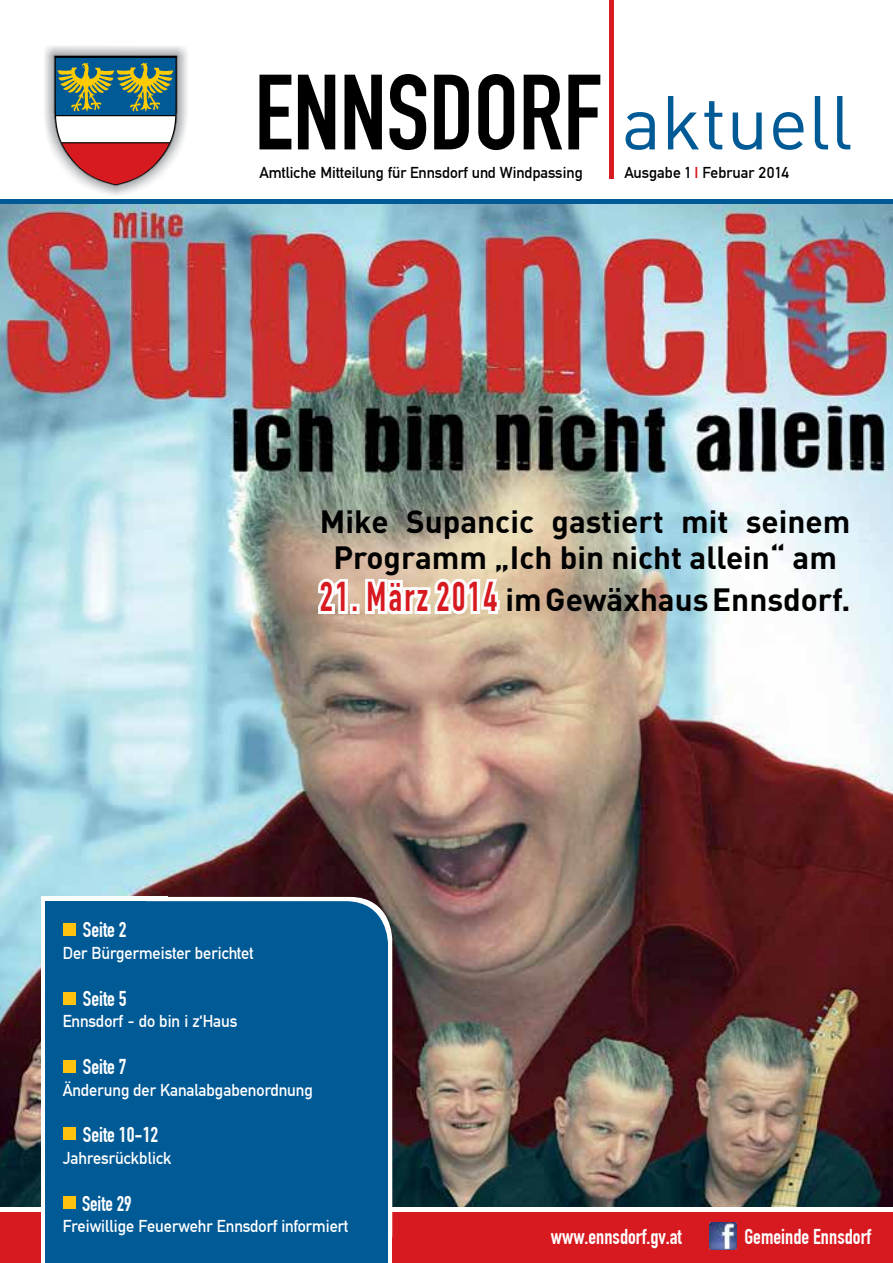
<style>
.page{position:relative;width:893px;height:1263px;background:#fff}
.page>*{position:absolute;margin:0;border:0;box-sizing:border-box;transform-origin:0 0}
.t1{font:105px "DIN Engschrift";color:#000}
.t2{font:700 31.5px/36px "DIN";color:#000;text-align:center}
.t3{font:21px "DIN Engschrift";color:#fff}
.t4{font:21px "DIN Engschrift";color:#fff;scale:.96 1}
.t5{font:18px "DIN Mittel EF";color:#fff;scale:.96 1}
.t6{font:16.5px "DIN Mittel EF";color:#000}
.s1{font-family:"DIN";font-size:75px;color:#005a96}
.s2{color:#d71920}
.s3{font-family:"DIN Engschrift";font-weight:400;font-size:40.8px;color:#d71920}
</style>
<div class="page">
<img style="left:0;top:204px;width:893px;height:1003px">
<div style="left:0;top:1212px;width:893px;height:51px;background:#d71920"></div>
<hr style="left:0;top:200px;width:893px;height:4px;background:#005a96">
<hr style="left:609px;top:0;width:4px;height:179px;background:#d71920">
<img style="left:44px;top:46px;width:144px;height:149px">
<svg style="left:55px;top:57px;width:122px;height:129px"></svg>
<img style="left:710px;top:1223px;width:27px;height:27px">
<svg style="left:41px;top:897px;width:127px;height:366px"></svg>
<svg style="left:146px;top:901px;width:242px;height:256px;background:#095e97"></svg>
<div style="left:46px;top:901px;width:100px;height:362px;background:#005a96"></div>
<div style="left:50px;top:1157px;width:338px;height:106px;background:#005a96"></div>
<div style="left:63px;top:917px;width:307px;height:322px;background:#005a96"></div>
<div style="left:63px;top:923px;width:12px;height:13px;background:#ffc20e"></div>
<div style="left:63px;top:992px;width:12px;height:12px;background:#ffc20e"></div>
<div style="left:63px;top:1060px;width:12px;height:13px;background:#ffc20e"></div>
<div style="left:63px;top:1127px;width:12px;height:13px;background:#ffc20e"></div>
<div style="left:63px;top:1196px;width:12px;height:13px;background:#ffc20e"></div>
<svg style="left:313px;top:573px;width:38px;height:44px"></svg>
<svg style="left:362px;top:551px;width:141px;height:87px"></svg>
<h1 class="t1" style="left:254px;top:51px;width:600px">ENNSDORF <span class="s1">aktuell</span></h1>
<p class="t6" style="left:259px;top:163px;width:325px">Amtliche Mitteilung für Ennsdorf und Windpassing</p>
<p class="t6" style="left:624px;top:163px;width:167px">Ausgabe 1 <span class="s2">I</span> Februar 2014</p>
<h2 class="t2" style="left:320px;top:502px;width:532px">Mike Supancic gastiert mit seinem<br>Programm „Ich bin nicht allein“ am</h2>
<h2 class="t2" style="left:320px;top:580px;width:532px"><span class="s3">21. März 2014</span> im Gewäxhaus Ennsdorf.</h2>
<p class="t3" style="left:83px;top:917px;width:45px">Seite 2</p>
<p class="t5" style="left:63px;top:942px;width:201px">Der Bürgermeister berichtet</p>
<p class="t3" style="left:83px;top:986px;width:45px">Seite 5</p>
<p class="t5" style="left:63px;top:1011px;width:184px">Ennsdorf - do bin i z‘Haus</p>
<p class="t3" style="left:83px;top:1054px;width:45px">Seite 7</p>
<p class="t5" style="left:63px;top:1079px;width:262px">Änderung der Kanalabgabenordnung</p>
<p class="t3" style="left:83px;top:1123px;width:77px">Seite 10-12</p>
<p class="t5" style="left:63px;top:1147px;width:115px">Jahresrückblick</p>
<p class="t4" style="left:82px;top:1191px;width:53px">Seite 29</p>
<p class="t5" style="left:63px;top:1216px;width:299px">Freiwillige Feuerwehr Ennsdorf informiert</p>
<p class="t3" style="left:551px;top:1224px;width:133px">www.ennsdorf.gv.at</p>
<p class="t3" style="left:744px;top:1224px;width:128px">Gemeinde Ennsdorf</p>
</div>
